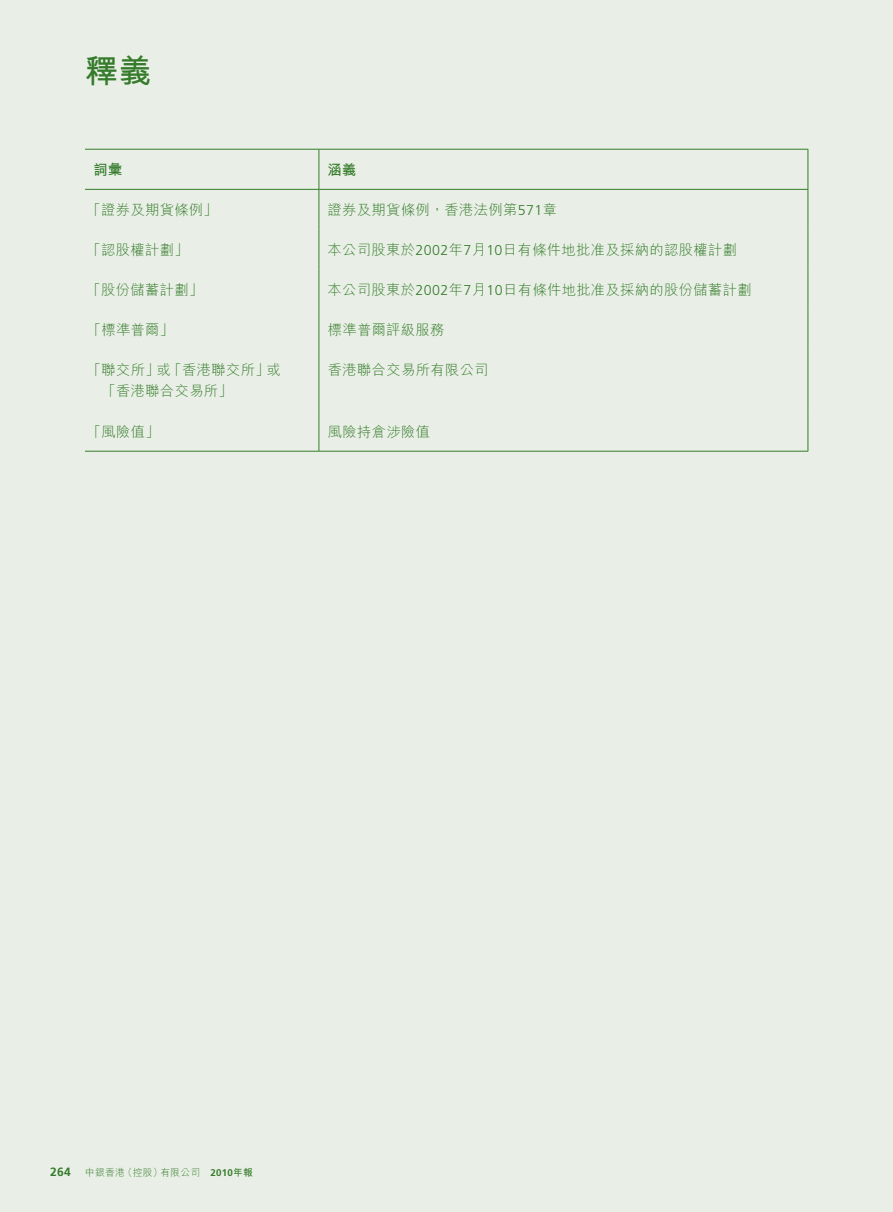
<style>
.page{position:relative;width:893px;height:1212px;background:#e9efe6}
.page>*{position:absolute;margin:0;border:0;box-sizing:border-box;transform-origin:0 0}
.t1{font:700 33px "M Hei HK";color:#357b2b}
.t2{font:300 14.25px/21px "M Hei HK";letter-spacing:.03em;color:#357b2b}
.t3{font:700 14.25px "M Hei HK";color:#357b2b}
.t4{font:300 9.75px "M Hei HK";letter-spacing:.03em;color:#357b2b}
.s1{font-family:"Frutiger LT Std"}
.s2{font-family:"Frutiger LT Std";font-weight:700;font-size:12px}
.s3{font-family:"Frutiger LT Std";font-weight:700}
.s4{font-weight:700}
</style>
<div class="page">
<hr style="left:85px;top:149px;width:234px;height:1px;background:#357b2b">
<hr style="left:319px;top:149px;width:489px;height:1px;background:#357b2b">
<hr style="left:807px;top:150px;width:1px;height:39px;background:#357b2b">
<hr style="left:807px;top:190px;width:1px;height:39px;background:#357b2b">
<hr style="left:807px;top:229px;width:1px;height:41px;background:#357b2b">
<hr style="left:807px;top:270px;width:1px;height:40px;background:#357b2b">
<hr style="left:807px;top:310px;width:1px;height:40px;background:#357b2b">
<hr style="left:807px;top:350px;width:1px;height:61px;background:#357b2b">
<hr style="left:807px;top:411px;width:1px;height:40px;background:#357b2b">
<hr style="left:85px;top:451px;width:234px;height:1px;background:#357b2b">
<hr style="left:319px;top:451px;width:489px;height:1px;background:#357b2b">
<hr style="left:319px;top:150px;width:1px;height:39px;background:#357b2b">
<hr style="left:319px;top:190px;width:1px;height:39px;background:#357b2b">
<hr style="left:319px;top:229px;width:1px;height:41px;background:#357b2b">
<hr style="left:319px;top:270px;width:1px;height:40px;background:#357b2b">
<hr style="left:319px;top:310px;width:1px;height:40px;background:#357b2b">
<hr style="left:319px;top:350px;width:1px;height:61px;background:#357b2b">
<hr style="left:319px;top:411px;width:1px;height:40px;background:#357b2b">
<hr style="left:85px;top:189px;width:234px;height:1px;background:#357b2b">
<hr style="left:319px;top:189px;width:489px;height:1px;background:#357b2b">
<h1 class="t1" style="left:85px;top:47px;width:68px">釋義</h1>
<p class="t3" style="left:94px;top:159px;width:30px">詞彙</p>
<p class="t3" style="left:327px;top:159px;width:30px">涵義</p>
<p class="t2" style="left:86px;top:199px;width:133px">「證券及期貨條例」</p>
<p class="t2" style="left:327px;top:199px;width:231px">證券及期貨條例，香港法例第<span class="s1">571</span>章</p>
<p class="t2" style="left:86px;top:239px;width:104px">「認股權計劃」</p>
<p class="t2" style="left:327px;top:239px;width:411px">本公司股東於<span class="s1">2002</span>年<span class="s1">7</span>月<span class="s1">10</span>日有條件地批准及採納的認股權計劃</p>
<p class="t2" style="left:87px;top:279px;width:118px">「股份儲蓄計劃」</p>
<p class="t2" style="left:328px;top:279px;width:426px">本公司股東於<span class="s1">2002</span>年<span class="s1">7</span>月<span class="s1">10</span>日有條件地批准及採納的股份儲蓄計劃</p>
<p class="t2" style="left:87px;top:319px;width:89px">「標準普爾」</p>
<p class="t2" style="left:328px;top:319px;width:118px">標準普爾評級服務</p>
<p class="t2" style="left:101px;top:359px;width:181px;text-indent:-15px">「聯交所」或「香港聯交所」或「香港聯合交易所」</p>
<p class="t2" style="left:328px;top:359px;width:162px">香港聯合交易所有限公司</p>
<p class="t2" style="left:87px;top:420px;width:74px">「風險值」</p>
<p class="t2" style="left:328px;top:420px;width:104px">風險持倉涉險值</p>
<p class="t4" style="left:50px;top:1166px;width:204px"><span class="s2">264</span> 中銀香港（控股）有限公司 <span class="s3">2010</span><span class="s4">年報</span></p>
</div>
